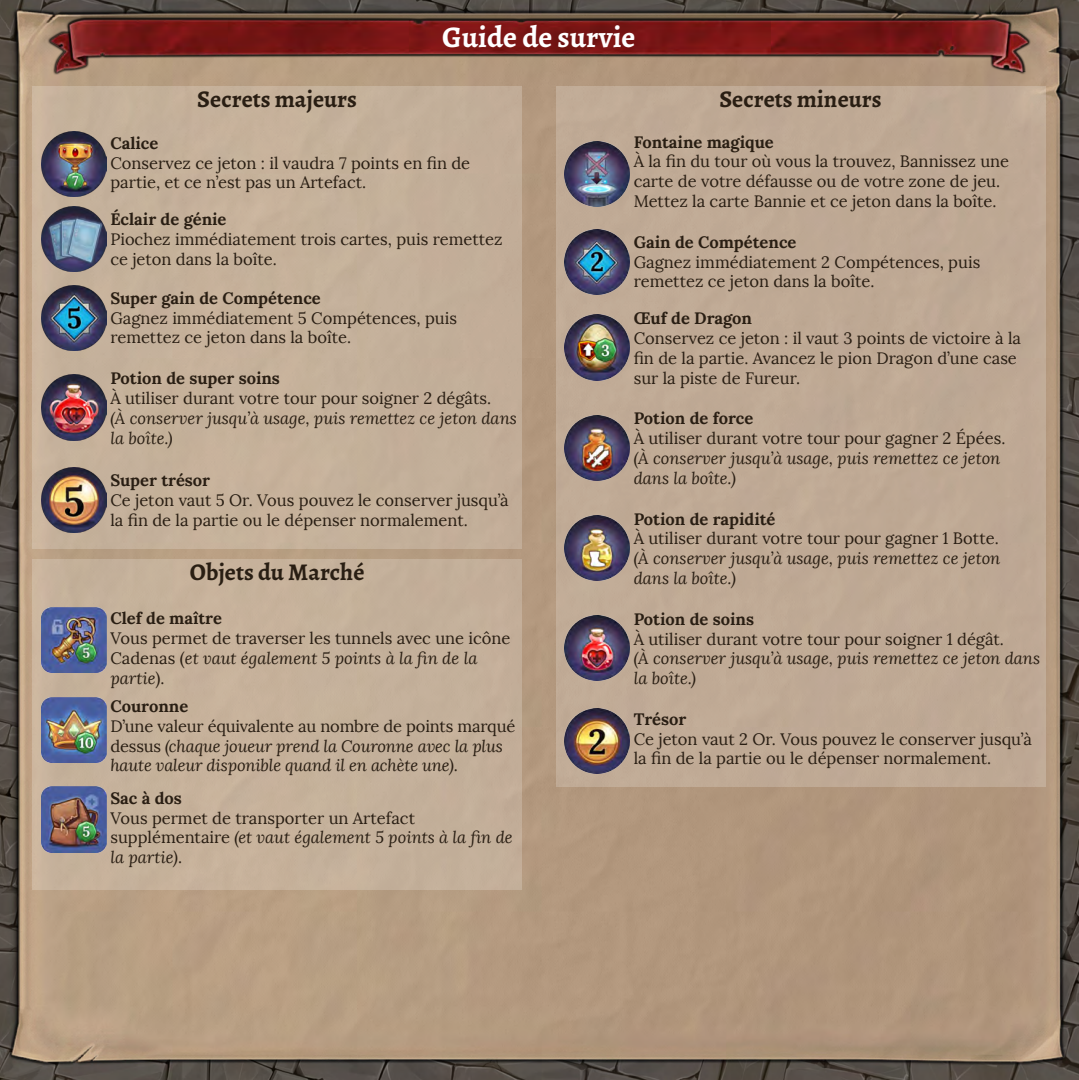
<style>
.page{position:relative;width:1079px;height:1080px;background:#fff}
.page>*{position:absolute;margin:0;border:0;box-sizing:border-box;transform-origin:0 0}
.t1{font:700 30px "Alegreya";color:#fff}
.t2{font:700 24px "Alegreya";color:#291e13}
.t3{font:16.5px/19.8px "Lora";color:#291e13}
.t4{font:italic 16.5px/19.8px "Lora";color:#291e13}
.t5{font:700 16.5px "Lora";color:#291e13}
.s1{font-style:italic}
.s2{font-style:normal}
</style>
<div class="page">
<img style="left:0;top:0;width:1078px;height:1080px">
<img style="left:48px;top:17px;width:981px;height:59px">
<div style="left:33px;top:86px;width:488px;height:462px;background:#c4b09a"></div>
<img style="left:41px;top:132px;width:65px;height:65px">
<img style="left:41px;top:207px;width:65px;height:65px">
<img style="left:41px;top:286px;width:65px;height:65px">
<img style="left:41px;top:375px;width:65px;height:65px">
<img style="left:41px;top:467px;width:65px;height:66px">
<div style="left:33px;top:559px;width:488px;height:331px;background:#c5b19b"></div>
<img style="left:41px;top:607px;width:65px;height:65px">
<img style="left:41px;top:697px;width:65px;height:65px">
<img style="left:41px;top:787px;width:65px;height:65px">
<div style="left:556px;top:86px;width:488px;height:700px;background:#bfa994"></div>
<img style="left:564px;top:141px;width:65px;height:65px">
<img style="left:564px;top:229px;width:65px;height:65px">
<img style="left:564px;top:315px;width:65px;height:65px">
<img style="left:564px;top:415px;width:65px;height:65px">
<img style="left:564px;top:515px;width:65px;height:65px">
<img style="left:564px;top:615px;width:65px;height:65px">
<img style="left:564px;top:708px;width:65px;height:65px">
<h1 class="t1" style="left:442px;top:18px;width:195px">Guide de survie</h1>
<h2 class="t2" style="left:197px;top:83px;width:161px">Secrets majeurs</h2>
<p class="t5" style="left:110px;top:132px;width:49px">Calice</p>
<p class="t3" style="left:110px;top:153px;width:361px">Conservez ce jeton : il vaudra 7 points en fin de partie, et ce n’est pas un Artefact.</p>
<p class="t5" style="left:110px;top:208px;width:118px">Éclair de génie</p>
<p class="t3" style="left:110px;top:229px;width:394px">Piochez immédiatement trois cartes, puis remettez ce jeton dans la boîte.</p>
<p class="t5" style="left:110px;top:287px;width:212px">Super gain de Compétence</p>
<p class="t3" style="left:110px;top:308px;width:348px">Gagnez immédiatement 5 Compétences, puis remettez ce jeton dans la boîte.</p>
<p class="t5" style="left:110px;top:367px;width:171px">Potion de super soins</p>
<p class="t3" style="left:110px;top:388px;width:382px">À utiliser durant votre tour pour soigner 2 dégâts.</p>
<p class="t4" style="left:110px;top:408px;width:408px">(À conserver jusqu’à usage, puis remettez ce jeton dans la boîte.)</p>
<p class="t5" style="left:110px;top:470px;width:101px">Super trésor</p>
<p class="t3" style="left:110px;top:490px;width:400px">Ce jeton vaut 5 Or. Vous pouvez le conserver jusqu’à la fin de la partie ou le dépenser normalement.</p>
<h2 class="t2" style="left:190px;top:556px;width:176px">Objets du Marché</h2>
<p class="t5" style="left:110px;top:608px;width:113px">Clef de maître</p>
<p class="t3" style="left:110px;top:628px;width:401px">Vous permet de traverser les tunnels avec une icône<br>Cadenas (<span class="s1">et vaut également 5 points à la fin de la partie</span>).</p>
<p class="t5" style="left:110px;top:695px;width:79px">Couronne</p>
<p class="t4" style="left:110px;top:716px;width:406px"><span class="s2">D’une valeur équivalente au nombre de points marqué dessus</span> (chaque joueur prend la Couronne avec la plus haute valeur disponible quand il en achète une)<span class="s2">.</span></p>
<p class="t5" style="left:110px;top:787px;width:73px">Sac à dos</p>
<p class="t3" style="left:110px;top:808px;width:404px">Vous permet de transporter un Artefact supplémentaire <span class="s1">(et vaut également 5 points à la fin de la partie)</span>.</p>
<h2 class="t2" style="left:719px;top:83px;width:164px">Secrets mineurs</h2>
<p class="t5" style="left:633px;top:131px;width:141px">Fontaine magique</p>
<p class="t3" style="left:633px;top:152px;width:377px">À la fin du tour où vous la trouvez, Bannissez une carte de votre défausse ou de votre zone de jeu.<br>Mettez la carte Bannie et ce jeton dans la boîte.</p>
<p class="t5" style="left:633px;top:231px;width:164px">Gain de Compétence</p>
<p class="t3" style="left:633px;top:252px;width:348px">Gagnez immédiatement 2 Compétences, puis remettez ce jeton dans la boîte.</p>
<p class="t5" style="left:633px;top:307px;width:120px">Œuf de Dragon</p>
<p class="t3" style="left:633px;top:328px;width:389px">Conservez ce jeton : il vaut 3 points de victoire à la fin de la partie. Avancez le pion Dragon d’une case sur la piste de Fureur.</p>
<p class="t5" style="left:633px;top:408px;width:121px">Potion de force</p>
<p class="t3" style="left:633px;top:428px;width:373px">À utiliser durant votre tour pour gagner 2 Épées.</p>
<p class="t4" style="left:633px;top:448px;width:368px">(À conserver jusqu’à usage, puis remettez ce jeton dans la boîte.)</p>
<p class="t5" style="left:633px;top:508px;width:143px">Potion de rapidité</p>
<p class="t3" style="left:633px;top:529px;width:366px">À utiliser durant votre tour pour gagner 1 Botte.</p>
<p class="t4" style="left:633px;top:548px;width:368px">(À conserver jusqu’à usage, puis remettez ce jeton dans la boîte.)</p>
<p class="t5" style="left:633px;top:608px;width:122px">Potion de soins</p>
<p class="t3" style="left:633px;top:629px;width:372px">À utiliser durant votre tour pour soigner 1 dégât.</p>
<p class="t4" style="left:633px;top:649px;width:408px">(À conserver jusqu’à usage, puis remettez ce jeton dans la boîte.)</p>
<p class="t5" style="left:633px;top:708px;width:54px">Trésor</p>
<p class="t3" style="left:633px;top:729px;width:400px">Ce jeton vaut 2 Or. Vous pouvez le conserver jusqu’à la fin de la partie ou le dépenser normalement.</p>
</div>
